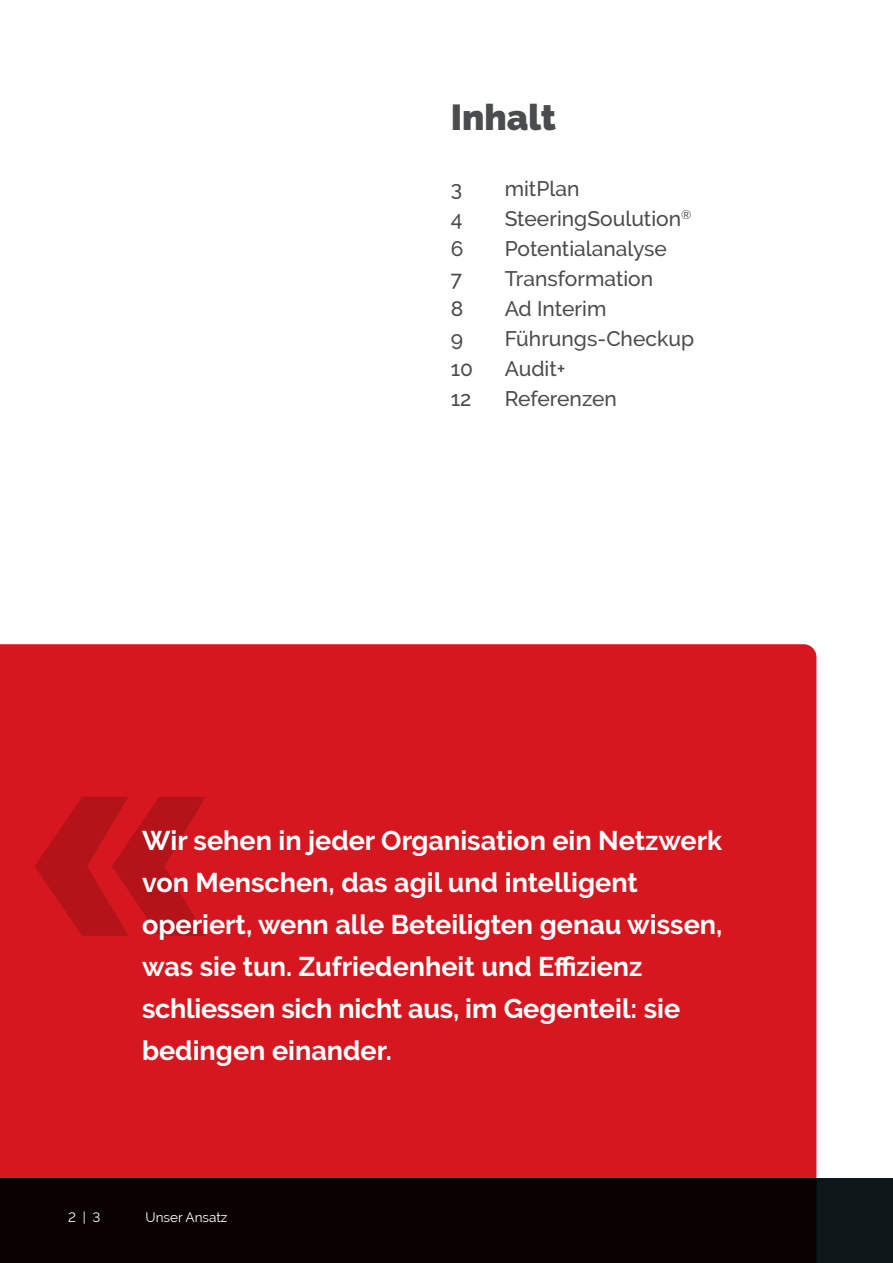
<style>
.page{position:relative;width:893px;height:1263px;background:#fff}
.page>*{position:absolute;margin:0;border:0;box-sizing:border-box;transform-origin:0 0}
.Haupttitel{font:900 36px "Raleway";color:#4b4c4d}
.Haupttitel-2{font:700 27px/42px "Raleway";color:#fff}
.Titel{font:500 21px "Raleway";color:#4b4c4d}
.Grundtext{font:13.5px "Raleway";color:#fff}
</style>
<div class="page">
<div style="left:0;top:1178px;width:893px;height:85px;background:#0d1619"></div>
<svg style="left:0;top:644px;width:816px;height:619px;background:#b9131b"></svg>
<svg style="left:35px;top:797px;width:171px;height:139px;background:#c2141c"></svg>
<p class="Haupttitel" style="left:451px;top:97px;width:107px">Inhalt</p>
<p class="Titel" style="left:451px;top:177px;width:13px">3</p>
<p class="Titel" style="left:505px;top:177px;width:76px">mitPlan</p>
<p class="Titel" style="left:451px;top:207px;width:13px">4</p>
<p class="Titel" style="left:505px;top:207px;width:188px">SteeringSoulution<sup>®</sup></p>
<p class="Titel" style="left:451px;top:237px;width:14px">6</p>
<p class="Titel" style="left:505px;top:237px;width:164px">Potentialanalyse</p>
<p class="Titel" style="left:451px;top:267px;width:13px">7</p>
<p class="Titel" style="left:505px;top:267px;width:150px">Transformation</p>
<p class="Titel" style="left:451px;top:297px;width:14px">8</p>
<p class="Titel" style="left:505px;top:297px;width:103px">Ad Interim</p>
<p class="Titel" style="left:451px;top:327px;width:14px">9</p>
<p class="Titel" style="left:505px;top:327px;width:191px">Führungs-Checkup</p>
<p class="Titel" style="left:451px;top:357px;width:24px">10</p>
<p class="Titel" style="left:505px;top:357px;width:62px">Audit+</p>
<p class="Titel" style="left:451px;top:387px;width:22px">12</p>
<p class="Titel" style="left:505px;top:387px;width:114px">Referenzen</p>
<p class="Haupttitel-2" style="left:142px;top:820px;width:582px">Wir sehen in jeder Organisation ein Netzwerk von Menschen, das agil und intelligent operiert, wenn alle Beteiligten genau wissen, was sie tun. Zufriedenheit und Effizienz schliessen sich nicht aus, im Gegenteil: sie bedingen einander.</p>
<p class="Grundtext" style="left:68px;top:1210px;width:34px">2|3</p>
<p class="Grundtext" style="left:146px;top:1210px;width:83px">Unser Ansatz</p>
</div>
